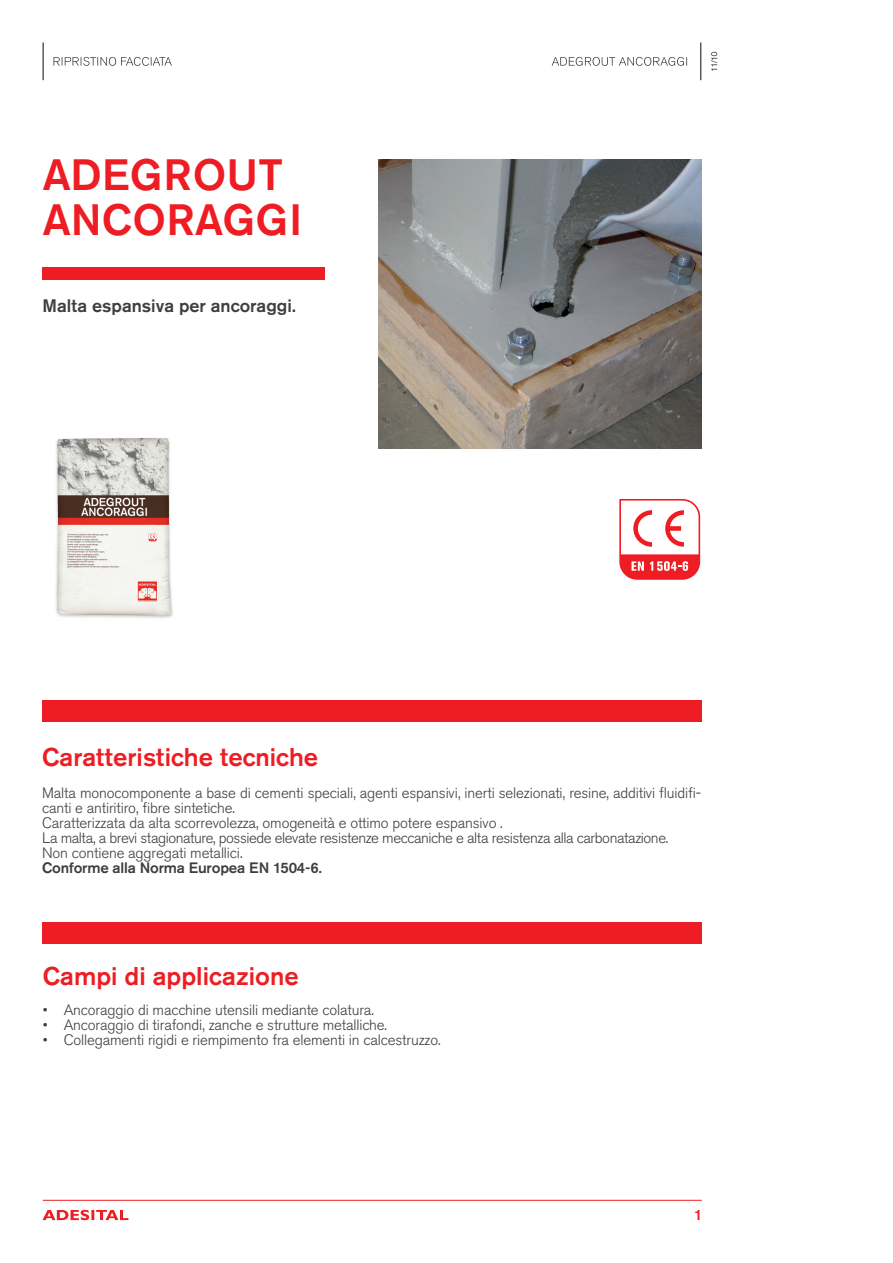
<style>
.page{position:relative;width:893px;height:1263px;background:#fff}
.page>*{position:absolute;margin:0;border:0;box-sizing:border-box;transform-origin:0 0}
.t1{font:500 43.5px "Akzidenz Grotesk BQ";letter-spacing:.01em;color:#ee1d23}
.t2{font:500 25.5px "Akzidenz Grotesk BQ";color:#ee1d23}
.t3{font:500 18px "Akzidenz Grotesk BQ";color:#3e3e3f}
.t4{font:300 15px/15px "Akzidenz Grotesk BQ";letter-spacing:-.01em;color:#3e3e3f}
.t5{font:300 15px "Akzidenz Grotesk BQ";letter-spacing:-.03em;color:#3e3e3f}
.t6{font:500 15px "Akzidenz Grotesk BQ";letter-spacing:-.01em;color:#3e3e3f}
.t7{font:500 15px "Akzidenz Grotesk BQ";color:#ee1d23}
</style>
<div class="page">
<svg style="left:53px;top:57px;width:119px;height:9px"></svg>
<hr style="left:700px;top:43px;width:1px;height:37px;background:#3e3e3f">
<svg style="left:711px;top:52px;width:6px;height:19px"></svg>
<hr style="left:43px;top:43px;width:1px;height:37px;background:#3e3e3f">
<svg style="left:552px;top:57px;width:135px;height:9px"></svg>
<div style="left:42px;top:267px;width:283px;height:13px;background:#ee1d23"></div>
<img style="left:379px;top:160px;width:323px;height:289px">
<img style="left:55px;top:438px;width:118px;height:180px">
<div style="left:42px;top:700px;width:659px;height:21px;background:#ee1d23"></div>
<hr style="left:43px;top:1200px;width:659px;height:1px;background:#ee1d23">
<svg style="left:43px;top:1210px;width:85px;height:10px"></svg>
<div style="left:43px;top:923px;width:659px;height:21px;background:#ee1d23"></div>
<svg style="left:619px;top:499px;width:81px;height:81px"></svg>
<div style="left:134px;top:531px;width:29px;height:21px;background:#f4f5f0"></div>
<svg style="left:149px;top:533px;width:8px;height:8px"></svg>
<p class="t1" style="left:43px;top:148px;width:242px">ADEGROUT</p>
<p class="t1" style="left:43px;top:193px;width:261px">ANCORAGGI</p>
<p class="t3" style="left:43px;top:295px;width:255px">Malta espansiva per ancoraggi.</p>
<p class="t2" style="left:42px;top:741px;width:278px">Caratteristiche tecniche</p>
<p class="t4" style="left:42px;top:785px;width:661px">Malta monocomponente a base di cementi speciali, agenti espansivi, inerti selezionati, resine, additivi fluidifi&shy;canti e antiritiro, fibre sintetiche.</p>
<p class="t4" style="left:42px;top:815px;width:462px">Caratterizzata da alta scorrevolezza, omogeneità e ottimo potere espansivo .</p>
<p class="t5" style="left:42px;top:829px;width:628px">La malta, a brevi stagionature, possiede elevate resistenze meccaniche e alta resistenza alla carbonatazione.</p>
<p class="t4" style="left:42px;top:845px;width:202px">Non contiene aggregati metallici.</p>
<p class="t6" style="left:42px;top:858px;width:281px">Conforme alla Norma Europea EN 1504-6.</p>
<p class="t2" style="left:43px;top:961px;width:258px">Campi di applicazione</p>
<p class="t4" style="left:43px;top:1003px;width:333px">• Ancoraggio di macchine utensili mediante colatura.</p>
<p class="t4" style="left:43px;top:1018px;width:346px">• Ancoraggio di tirafondi, zanche e strutture metalliche.</p>
<p class="t4" style="left:43px;top:1033px;width:400px">• Collegamenti rigidi e riempimento fra elementi in calcestruzzo.</p>
<p class="t7" style="left:694px;top:1206px;width:10px">1</p>
</div>
